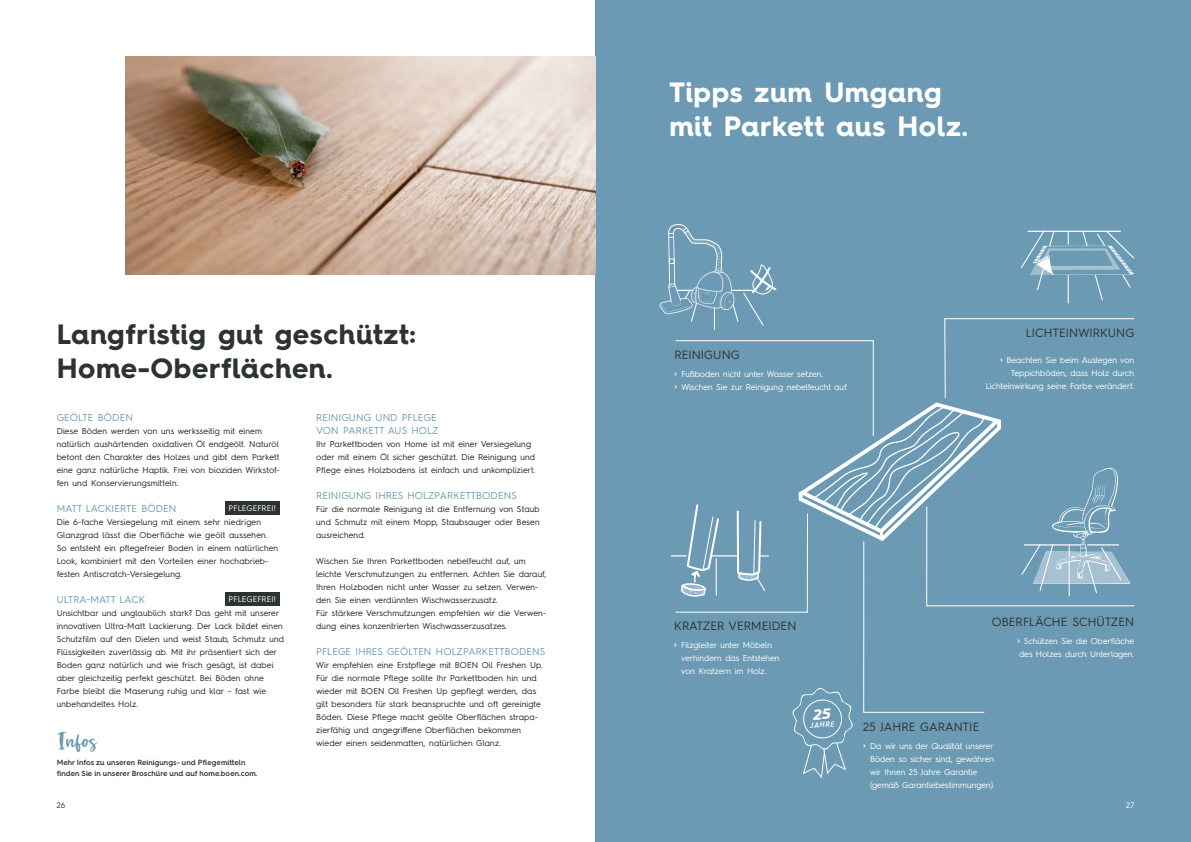
<style>
.page{position:relative;width:1191px;height:842px;background:#fff}
.page>*{position:absolute;margin:0;border:0;box-sizing:border-box;transform-origin:0 0}
.t1{font:700 28px "Hurme Geometric Sans 4";letter-spacing:.02em;color:#2d3333}
.t2{font:700 28px "Hurme Geometric Sans 4";letter-spacing:.02em;color:#fff}
.t3{font:17px "Winter Day Script";letter-spacing:-.01em;color:#6c99b3}
.t4{font:12px "Hurme Geometric Sans 4";letter-spacing:.01em;color:#2d3333}
.t5{font:10px "Hurme Geometric Sans 4";letter-spacing:.015em;color:#6c99b3}
.t6{font:8.5px/13px "Hurme Geometric Sans 4";letter-spacing:.015em;color:#231f20}
.t7{font:8.5px "Hurme Geometric Sans 4";color:#fff}
.t8{font:8.2px "Hurme Geometric Sans 4";letter-spacing:.015em;color:#fff}
.t9{font:italic 500 8.1px "PF Square Sans Pro";color:#fff}
.t10{font:8px "Hurme Geometric Sans 4";color:#2d3333}
.t11{font:8px "Hurme Geometric Sans 4";color:#fff}
.t12{font:600 7.5px "Hurme Geometric Sans 4";color:#2d3333}
.s1{font-weight:600}
</style>
<div class="page">
<div style="left:595px;top:0;width:596px;height:842px;background:#6c99b3"></div>
<img style="left:125px;top:57px;width:470px;height:218px">
<div style="left:225px;top:501px;width:54px;height:14px;background:#2d3333"></div>
<div style="left:225px;top:592px;width:54px;height:14px;background:#2d3333"></div>
<svg style="left:659px;top:224px;width:475px;height:555px"></svg>
<p class="t1" style="left:57px;top:315px;width:360px">Langfristig gut geschützt:</p>
<p class="t1" style="left:57px;top:349px;width:277px">Home-Oberflächen.</p>
<p class="t5" style="left:57px;top:411px;width:78px">GEÖLTE BÖDEN</p>
<p class="t6" style="left:57px;top:424px;width:225px">Diese Böden werden von uns werksseitig mit einem natürlich aushärtenden oxidativen Öl endgeölt. Naturöl betont den Charakter des Holzes und gibt dem Parkett eine ganz natürliche Haptik. Frei von bioziden Wirkstof&shy;fen und Konservierungsmitteln.</p>
<p class="t5" style="left:57px;top:502px;width:121px">MATT LACKIERTE BÖDEN</p>
<p class="t6" style="left:57px;top:515px;width:223px">Die 6-fache Versiegelung mit einem sehr niedrigen Glanzgrad lässt die Oberfläche wie geölt aussehen.<br>So entsteht ein pflegefreier Boden in einem natürlichen Look, kombiniert mit den Vorteilen einer hochabrieb-</p>
<p class="t6" style="left:57px;top:567px;width:127px">festen Antiscratch-Versiegelung.</p>
<p class="t5" style="left:57px;top:593px;width:90px">ULTRA-MATT LACK</p>
<p class="t6" style="left:57px;top:606px;width:229px">Unsichtbar und unglaublich stark? Das geht mit unserer innovativen Ultra-Matt Lackierung. Der Lack bildet einen Schutzfilm auf den Dielen und weist Staub, Schmutz und Flüssigkeiten zuverlässig ab. Mit ihr präsentiert sich der Boden ganz natürlich und wie frisch gesägt, ist dabei aber gleichzeitig perfekt geschützt. Bei Böden ohne</p>
<p class="t6" style="left:57px;top:684px;width:211px">Farbe bleibt die Maserung ruhig und klar – fast wie unbehandeltes Holz.</p>
<p class="t5" style="left:316px;top:411px;width:122px">REINIGUNG UND PFLEGE</p>
<p class="t5" style="left:316px;top:424px;width:124px">VON PARKETT AUS HOLZ</p>
<p class="t6" style="left:316px;top:437px;width:221px">Ihr Parkettboden von Home ist mit einer Versiegelung oder mit einem Öl sicher geschützt. Die Reinigung und<br>Pflege eines Holzbodens ist einfach und unkompliziert.</p>
<p class="t5" style="left:316px;top:489px;width:202px">REINIGUNG IHRES HOLZPARKETTBODENS</p>
<p class="t6" style="left:316px;top:502px;width:225px;text-align:justify">Für die normale Reinigung ist die Entfernung von Staub und Schmutz mit einem Mopp, Staubsauger oder Besen ausreichend.</p>
<p class="t6" style="left:316px;top:554px;width:232px">Wischen Sie Ihren Parkettboden nebelfeucht auf, um leichte Verschmutzungen zu entfernen. Achten Sie darauf, Ihren Holzboden nicht unter Wasser zu setzen. Verwen&shy;den Sie einen verdünnten Wischwasserzusatz.</p>
<p class="t6" style="left:316px;top:606px;width:231px">Für stärkere Verschmutzungen empfehlen wir die Verwen&shy;dung eines konzentrierten Wischwasserzusatzes.</p>
<p class="t5" style="left:316px;top:645px;width:231px">PFLEGE IHRES GEÖLTEN HOLZPARKETTBODENS</p>
<p class="t6" style="left:316px;top:658px;width:228px">Wir empfehlen eine Erstpflege mit BOEN Oil Freshen Up.<br>Für die normale Pflege sollte Ihr Parkettboden hin und wieder mit BOEN Oil Freshen Up gepflegt werden, das gilt besonders für stark beanspruchte und oft gereinigte Böden. Diese Pflege macht geölte Oberflächen strapa&shy;zierfähig und angegriffene Oberflächen bekommen</p>
<p class="t6" style="left:316px;top:736px;width:186px">wieder einen seidenmatten, natürlichen Glanz.</p>
<p class="t8" style="left:229px;top:503px;width:48px">PFLEGEFREI!</p>
<p class="t8" style="left:229px;top:594px;width:48px">PFLEGEFREI!</p>
<p class="t3" style="left:57px;top:731px;width:42px">Infos</p>
<p class="t12" style="left:57px;top:757px;width:190px">Mehr Infos zu unseren Reinigungs- und Pflegemitteln</p>
<p class="t12" style="left:57px;top:768px;width:202px">finden Sie in unserer Broschüre und auf home.boen.com.</p>
<p class="t2" style="left:669px;top:73px;width:274px">Tipps zum Umgang</p>
<p class="t2" style="left:669px;top:107px;width:300px">mit Parkett aus Holz.</p>
<p class="t4" style="left:674px;top:347px;width:67px">REINIGUNG</p>
<p class="t7" style="left:674px;top:368px;width:150px"><span class="s1">›</span> Fußboden nicht unter Wasser setzen.</p>
<p class="t7" style="left:674px;top:381px;width:175px"><span class="s1">›</span> Wischen Sie zur Reinigung nebelfeucht auf.</p>
<p class="t4" style="left:1025px;top:324px;width:110px">LICHTEINWIRKUNG</p>
<p class="t7" style="left:1000px;top:354px;width:135px"><span class="s1">›</span> Beachten Sie beim Auslegen von</p>
<p class="t7" style="left:1010px;top:367px;width:125px">Teppichböden, dass Holz durch</p>
<p class="t7" style="left:985px;top:380px;width:150px">Lichteinwirkung seine Farbe verändert.</p>
<p class="t4" style="left:674px;top:618px;width:124px">KRATZER VERMEIDEN</p>
<p class="t7" style="left:674px;top:639px;width:99px"><span class="s1">›</span> Filzgleiter unter Möbeln</p>
<p class="t7" style="left:681px;top:652px;width:100px">verhindern das Entstehen</p>
<p class="t7" style="left:681px;top:665px;width:87px">von Kratzern im Holz.</p>
<p class="t4" style="left:991px;top:614px;width:144px">OBERFLÄCHE SCHÜTZEN</p>
<p class="t7" style="left:1017px;top:635px;width:118px"><span class="s1">›</span> Schützen Sie die Oberfläche</p>
<p class="t7" style="left:1019px;top:648px;width:117px">des Holzes durch Unterlagen.</p>
<p class="t9" style="left:809px;top:721px;width:26px;rotate:-3deg">JAHRE</p>
<p class="t4" style="left:863px;top:719px;width:118px">25 JAHRE GARANTIE</p>
<p class="t7" style="left:863px;top:740px;width:132px"><span class="s1">›</span> Da wir uns der Qualität unserer</p>
<p class="t7" style="left:870px;top:753px;width:125px">Böden so sicher sind, gewähren</p>
<p class="t7" style="left:870px;top:766px;width:109px">wir Ihnen 25 Jahre Garantie</p>
<p class="t7" style="left:870px;top:779px;width:126px">(gemäß Garantiebestimmungen).</p>
<p class="t10" style="left:57px;top:799px;width:10px">26</p>
<p class="t11" style="left:1126px;top:799px;width:10px">27</p>
</div>
